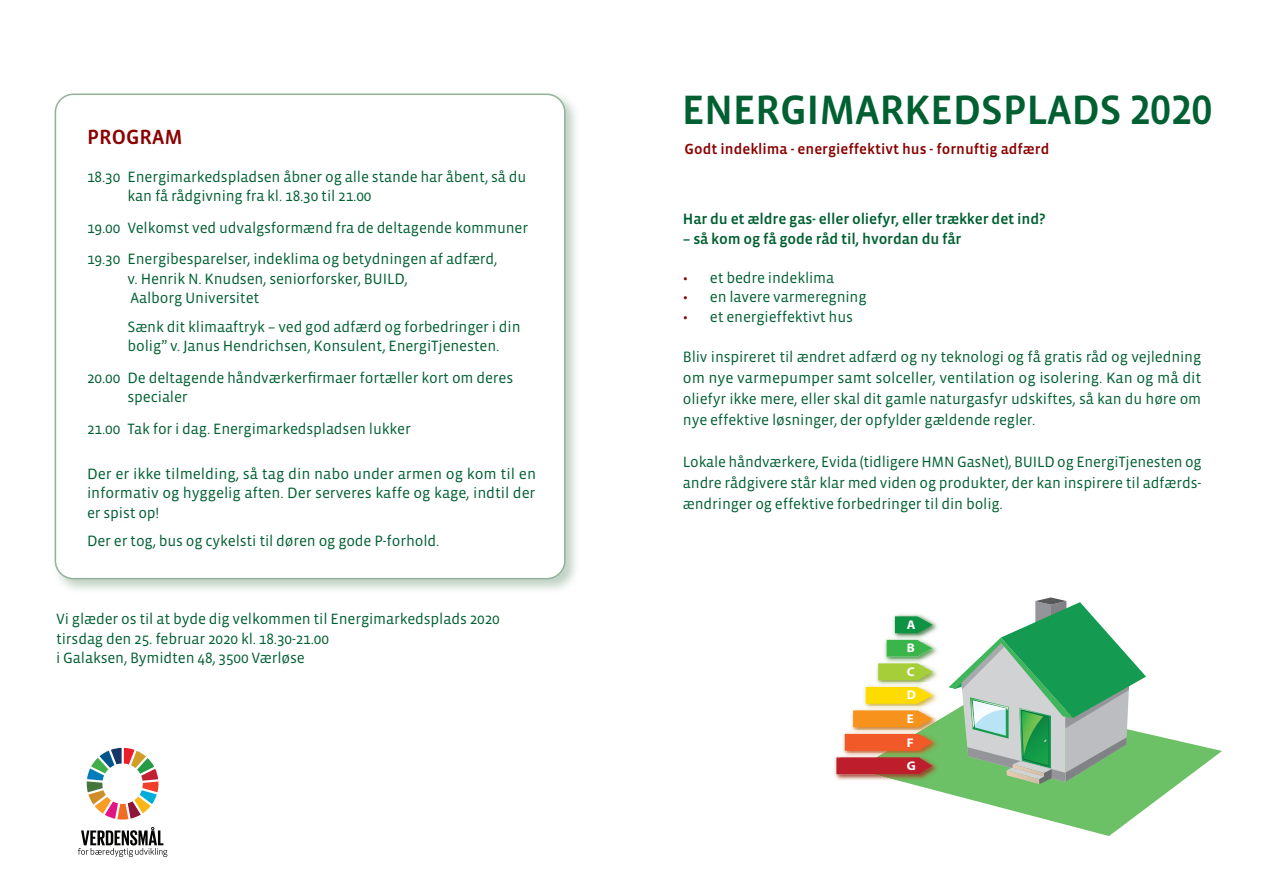
<style>
.page{position:relative;width:1263px;height:893px;background:#fff}
.page>*{position:absolute;margin:0;border:0;box-sizing:border-box;transform-origin:0 0}
.t1{font:500 42px "Vista Sans OT";letter-spacing:-.01em;color:#006032}
.t2{font:500 21px "Vista Sans OT";color:#8b0202}
.t3{font:15.3px/19.5px "Vista Sans OT";letter-spacing:-.01em;color:#006032}
.t4{font:500 15.3px "Vista Sans OT";letter-spacing:-.01em;color:#006032}
.t5{font:500 15px "Vista Sans OT";color:#8b0202}
.t6{font:700 12.6px/23.5px "Myriad Pro";color:#fff;scale:1.06 1}
.s1{color:#8b0202}
</style>
<div class="page">
<div style="left:55px;top:94px;width:511px;height:485px;border:2px solid #93b19b;border-radius:18px"></div>
<svg style="left:87px;top:748px;width:71px;height:71px"></svg>
<svg style="left:78px;top:827px;width:89px;height:30px"></svg>
<svg style="left:904px;top:713px;width:318px;height:123px"></svg>
<svg style="left:949px;top:597px;width:197px;height:187px"></svg>
<img style="left:834px;top:756px;width:40px;height:24px">
<img style="left:874px;top:758px;width:67px;height:24px">
<svg style="left:836px;top:757px;width:96px;height:17px;background:#ba242e"></svg>
<img style="left:884px;top:638px;width:54px;height:21px">
<img style="left:893px;top:614px;width:44px;height:22px">
<img style="left:891px;top:636px;width:47px;height:5px">
<svg style="left:886px;top:640px;width:46px;height:17px"></svg>
<svg style="left:895px;top:616px;width:37px;height:17px"></svg>
<img style="left:876px;top:662px;width:61px;height:21px">
<img style="left:882px;top:659px;width:55px;height:6px">
<svg style="left:878px;top:663px;width:54px;height:17px"></svg>
<img style="left:864px;top:683px;width:73px;height:23px">
<svg style="left:866px;top:687px;width:66px;height:17px"></svg>
<img style="left:851px;top:709px;width:90px;height:21px">
<img style="left:922px;top:718px;width:19px;height:12px">
<img style="left:861px;top:706px;width:80px;height:6px">
<svg style="left:853px;top:710px;width:79px;height:17px"></svg>
<img style="left:843px;top:732px;width:40px;height:21px">
<img style="left:883px;top:735px;width:58px;height:18px">
<img style="left:841px;top:753px;width:35px;height:4px">
<img style="left:876px;top:753px;width:65px;height:5px">
<img style="left:841px;top:757px;width:80px;height:1px">
<img style="left:849px;top:730px;width:64px;height:4px">
<img style="left:913px;top:730px;width:28px;height:5px">
<svg style="left:845px;top:734px;width:87px;height:17px"></svg>
<h2 class="t2" style="left:87px;top:127px;width:97px">PROGRAM</h2>
<p class="t3" style="left:128px;top:167px;width:400px;text-indent:-40px">18.30 Energimarkedspladsen åbner og alle stande har åbent, så du kan få rådgivning fra kl. 18.30 til 21.00</p>
<p class="t3" style="left:87px;top:212px;width:443px;line-height:31.5px">19.00 Velkomst ved udvalgsformænd fra de deltagende kommuner<br>19.30 Energibesparelser, indeklima og betydningen af adfærd,</p>
<p class="t3" style="left:128px;top:269px;width:282px">v. Henrik N. Knudsen, seniorforsker, BUILD,<br>Aalborg Universitet</p>
<p class="t3" style="left:128px;top:317px;width:395px">Sænk dit klimaaftryk – ved god adfærd og forbedringer i din bolig” v. Janus Hendrichsen, Konsulent, EnergiTjenesten.</p>
<p class="t3" style="left:128px;top:368px;width:387px;text-indent:-40px">20.00 De deltagende håndværkerfirmaer fortæller kort om deres specialer</p>
<p class="t3" style="left:87px;top:419px;width:325px">21.00 Tak for i dag. Energimarkedspladsen lukker</p>
<p class="t3" style="left:87px;top:464px;width:451px;text-align:justify">Der er ikke tilmelding, så tag din nabo under armen og kom til en informativ og hyggelig aften. Der serveres kaffe og kage, indtil der er spist op!</p>
<p class="t3" style="left:87px;top:532px;width:354px">Der er tog, bus og cykelsti til døren og gode P-forhold.</p>
<p class="t3" style="left:56px;top:610px;width:445px">Vi glæder os til at byde dig velkommen til Energimarkedsplads 2020 tirsdag den 25. februar 2020 kl. 18.30-21.00<br>i Galaksen, Bymidten 48, 3500 Værløse</p>
<h1 class="t1" style="left:682px;top:88px;width:532px">ENERGIMARKEDSPLADS 2020</h1>
<p class="t5" style="left:685px;top:141px;width:366px">Godt indeklima - energieffektivt hus - fornuftig adfærd</p>
<p class="t4" style="left:683px;top:211px;width:364px">Har du et ældre gas- eller oliefyr, eller trækker det ind?</p>
<p class="t4" style="left:683px;top:231px;width:280px">– så kom og få gode råd til, hvordan du får</p>
<p class="t3" style="left:683px;top:268px;width:153px"><span class="s1">•</span> et bedre indeklima</p>
<p class="t3" style="left:683px;top:288px;width:185px"><span class="s1">•</span> en lavere varmeregning</p>
<p class="t3" style="left:683px;top:307px;width:172px"><span class="s1">•</span> et energieffektivt hus</p>
<p class="t3" style="left:683px;top:347px;width:520px;line-height:21px;text-align:justify">Bliv inspireret til ændret adfærd og ny teknologi og få gratis råd og vejledning om nye varmepumper samt solceller, ventilation og isolering. Kan og må dit oliefyr ikke mere, eller skal dit gamle naturgasfyr udskiftes, så kan du høre om nye effektive løsninger, der opfylder gældende regler.</p>
<p class="t3" style="left:683px;top:452px;width:520px;line-height:21px;text-align:justify">Lokale håndværkere, Evida (tidligere HMN GasNet), BUILD og EnergiTjenesten og andre rådgivere står klar med viden og produkter, der kan inspirere til adfærds&shy;ændringer og effektive forbedringer til din bolig.</p>
<p class="t6" style="left:907px;top:612px;width:10px">A</p>
<p class="t6" style="left:907px;top:659px;width:10px">C<br>D<br>E<br>F</p>
<p class="t6" style="left:907px;top:636px;width:9px">B</p>
<p class="t6" style="left:907px;top:754px;width:10px">G</p>
</div>
